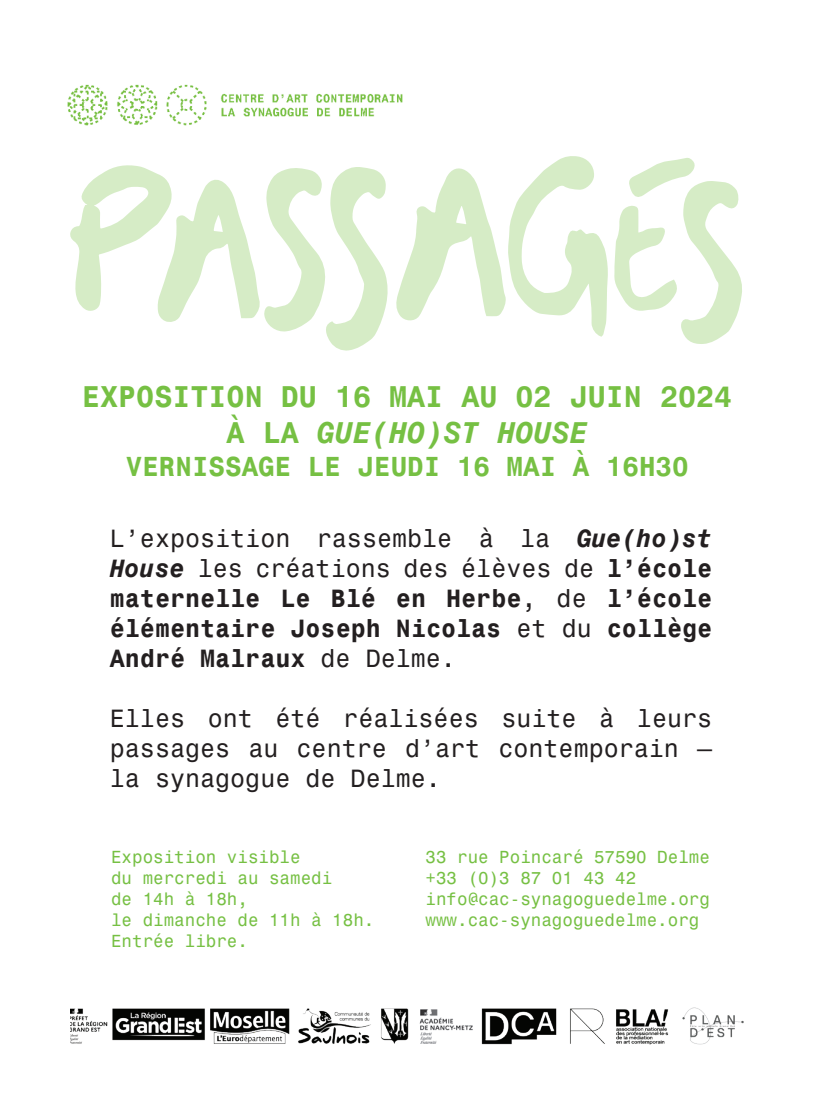
<style>
.page{position:relative;width:815px;height:1120px;background:#fff}
.page>*{position:absolute;margin:0;border:0;box-sizing:border-box;transform-origin:0 0}
.t1{font:700 30px/36px "Monospace 821 BT";color:#76c043;text-align:center}
.t2{font:700 27.5px "Monospace 821 BT";color:#76c043}
.t3{font:700 25px/30px "Monospace 821 BT";color:#231f20;text-align:justify}
.t4{font:25px/30px "Monospace 821 BT";color:#231f20;text-align:justify}
.t5{font:17.5px/21px "Monospace 821 BT";color:#76c043}
.s1{font-style:italic}
.s2{font-weight:400}
</style>
<div class="page">
<img style="left:67px;top:84px;width:336px;height:42px">
<svg style="left:70px;top:156px;width:672px;height:195px"></svg>
<img style="left:70px;top:1007px;width:674px;height:38px">
<img style="left:420px;top:1007px;width:54px;height:38px">
<h1 class="t1" style="left:82px;top:378px;width:652px">EXPOSITION DU 16 MAI AU 02 JUIN 2024<br>À LA <span class="s1">GUE(HO)ST HOUSE</span></h1>
<h2 class="t2" style="left:126px;top:449px;width:564px">VERNISSAGE LE JEUDI 16 MAI À 16H30</h2>
<h3 class="t3" style="left:110px;top:523px;width:604px"><span class="s2">L’exposition rassemble à la</span> <span class="s1">Gue(ho)st House</span> <span class="s2">les créations des élèves de</span> l’école maternelle Le Blé en Herbe<span class="s2">, de</span> l’école élémentaire Joseph Nicolas <span class="s2">et du</span> collège André Malraux <span class="s2">de Delme.</span></h3>
<h3 class="t4" style="left:110px;top:703px;width:604px">Elles ont été réalisées suite à leurs passages au centre d’art contemporain – la synagogue de Delme.</h3>
<p class="t5" style="left:111px;top:846px;width:265px">Exposition visible<br>du mercredi au samedi<br>de 14h à 18h,<br>le dimanche de 11h à 18h.<br>Entrée libre.</p>
<p class="t5" style="left:426px;top:846px;width:286px">33 rue Poincaré 57590 Delme +33 (0)3 87 01 43 42 info@cac-synagoguedelme.org www.cac-synagoguedelme.org</p>
</div>
